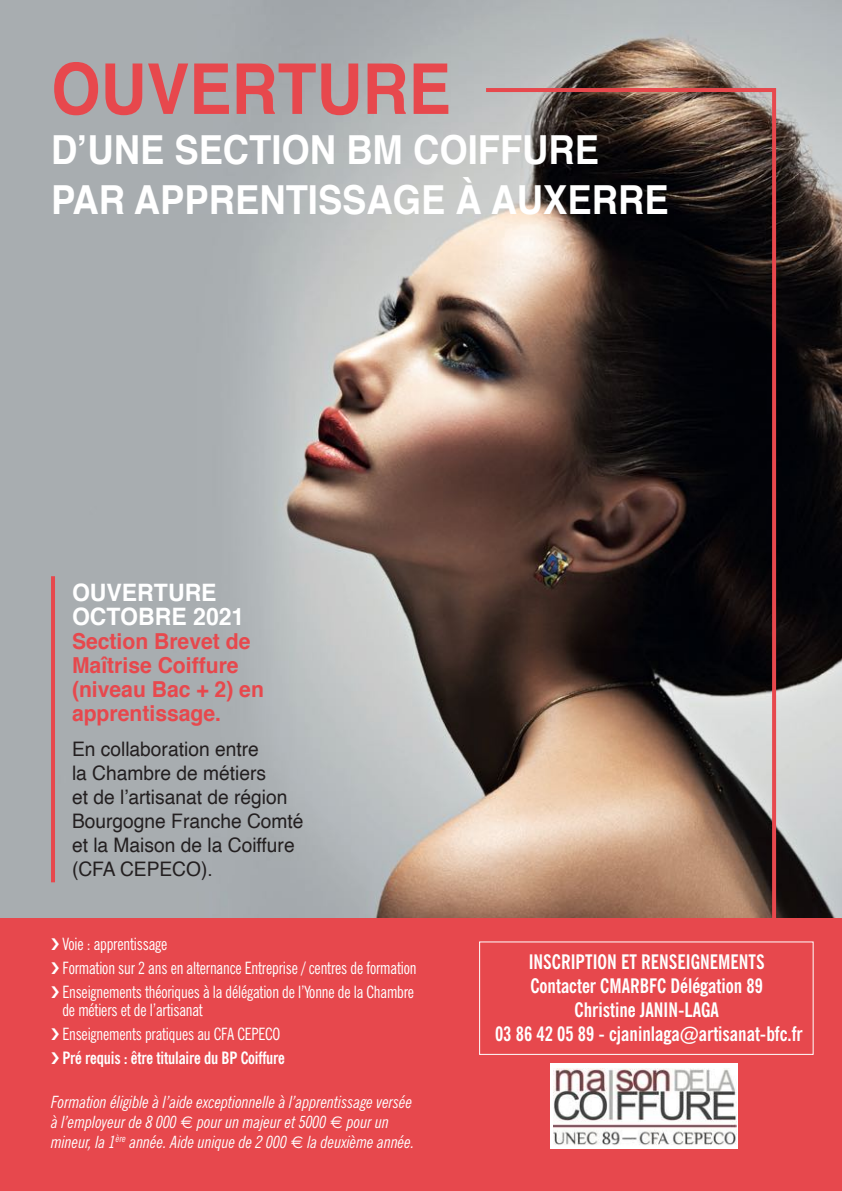
<style>
.page{position:relative;width:842px;height:1191px;background:#fff}
.page>*{position:absolute;margin:0;border:0;box-sizing:border-box;transform-origin:0 0}
.t1{font:700 70px "Helvetica";color:#e7484d;scale:.91 1}
.t2{font:700 40px/50px "Helvetica";color:#fff;scale:.91 1}
.t3{font:700 24px/24px "Helvetica";color:#fff;scale:.96 1}
.t4{font:700 22px/24px "Helvetica";color:#e7484d;scale:.96 1}
.t5{font:20px/24px "Helvetica";color:#231f20;scale:.96 1}
.t6{font:700 condensed 20px/24px "News Gothic BT";color:#fff;text-align:center;scale:.96 1}
.t7{font:condensed 17px/24px "News Gothic BT";letter-spacing:-.01em;color:#fff;scale:.96 1}
.t8{font:italic condensed 17px/20px "News Gothic BT";color:#fff;scale:.96 1}
.t9{font:700 condensed 17px "News Gothic BT";letter-spacing:-.01em;color:#fff;scale:.96 1}
.s1{font-family:"Euro Sans";font-style:normal;font-stretch:normal}
</style>
<div class="page">
<img style="left:0;top:0;width:842px;height:918px">
<div style="left:0;top:918px;width:842px;height:273px;background:#e7484d"></div>
<hr style="left:51px;top:576px;width:4px;height:306px;background:#e7484d">
<svg style="left:482px;top:86px;width:296px;height:832px;background:#5c4a42"></svg>
<div style="left:551px;top:1063px;width:187px;height:85px;background:#fff"></div>
<img style="left:553px;top:1069px;width:183px;height:76px">
<h1 class="t1" style="left:51px;top:33px;width:441px">OUVERTURE</h1>
<h2 class="t2" style="left:51px;top:125px;width:680px">D’UNE SECTION BM COIFFURE<br>PAR APPRENTISSAGE À AUXERRE</h2>
<h3 class="t3" style="left:72px;top:580px;width:181px">OUVERTURE<br>OCTOBRE 2021</h3>
<p class="t4" style="left:72px;top:629px;width:201px">Section Brevet de<br>Maîtrise Coiffure (niveau Bac + 2) en apprentissage.</p>
<p class="t5" style="left:72px;top:737px;width:243px">En collaboration entre<br>la Chambre de métiers<br>et de l’artisanat de région<br>Bourgogne Franche Comté et la Maison de la Coiffure (CFA CEPECO).</p>
<p class="t7" style="left:62px;top:931px;width:370px">Voie : apprentissage<br>Formation sur 2 ans en alternance Entreprise / centres de formation<br>Enseignements théoriques à la délégation de l’Yonne de la Chambre</p>
<p class="t7" style="left:62px;top:997px;width:229px">de métiers et de l’artisanat<br>Enseignements pratiques au CFA CEPECO</p>
<p class="t9" style="left:62px;top:1047px;width:233px">Pré requis : être titulaire du BP Coiffure</p>
<p class="t8" style="left:51px;top:1092px;width:380px">Formation éligible à l’aide exceptionnelle à l’apprentissage versée à l’employeur de 8 000 <span class="s1">€</span> pour un majeur et 5000 <span class="s1">€</span> pour un mineur, la 1<sup>ère</sup> année. Aide unique de 2 000 <span class="s1">€</span> la deuxième année.</p>
<p class="t6" style="left:495px;top:949px;width:322px">INSCRIPTION ET RENSEIGNEMENTS<br>Contacter CMARBFC Délégation 89<br>Christine JANIN-LAGA<br>03 86 42 05 89 - cjaninlaga@artisanat-bfc.fr</p>
</div>
